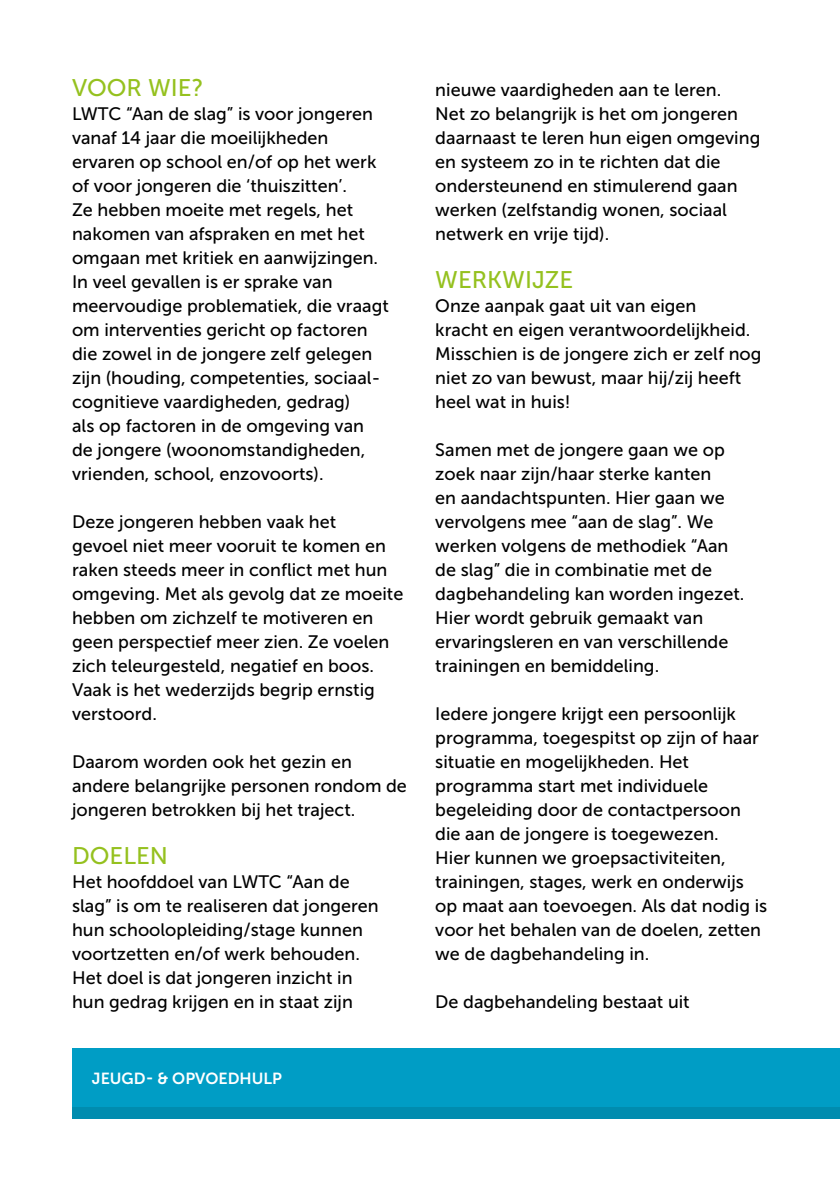
<style>
.page{position:relative;width:840px;height:1191px;background:#fff}
.page>*{position:absolute;margin:0;border:0;box-sizing:border-box;transform-origin:0 0}
.t1{font:24px "Museo Sans 500";color:#95c11f}
.t2{font:18px/24px "Museo Sans 500";color:#000}
.t3{font:16px "Museo Sans 700";color:#fff}
</style>
<div class="page">
<div style="left:72px;top:1048px;width:767px;height:71px;background:#009dc5"></div>
<div style="left:72px;top:1107px;width:767px;height:12px;background:#008caf"></div>
<h1 class="t1" style="left:72px;top:75px;width:133px">VOOR WIE?</h1>
<p class="t2" style="left:72px;top:102px;width:318px">LWTC “Aan de slag” is voor jongeren vanaf 14 jaar die moeilijkheden ervaren op school en/of op het werk of voor jongeren die ‘thuiszitten’.<br>Ze hebben moeite met regels, het nakomen van afspraken en met het omgaan met kritiek en aanwijzingen.<br>In veel gevallen is er sprake van meervoudige problematiek, die vraagt om interventies gericht op factoren die zowel in de jongere zelf gelegen zijn (houding, competenties, sociaal&shy;cognitieve vaardigheden, gedrag)<br>als op factoren in de omgeving van de jongere (woonomstandigheden, vrienden, school, enzovoorts).</p>
<p class="t2" style="left:72px;top:510px;width:332px">Deze jongeren hebben vaak het<br>gevoel niet meer vooruit te komen en raken steeds meer in conflict met hun omgeving. Met als gevolg dat ze moeite hebben om zichzelf te motiveren en geen perspectief meer zien. Ze voelen zich teleurgesteld, negatief en boos.<br>Vaak is het wederzijds begrip ernstig verstoord.</p>
<p class="t2" style="left:72px;top:750px;width:336px">Daarom worden ook het gezin en andere belangrijke personen rondom de jongeren betrokken bij het traject.</p>
<h1 class="t1" style="left:72px;top:843px;width:97px">DOELEN</h1>
<p class="t2" style="left:72px;top:870px;width:308px">Het hoofddoel van LWTC “Aan de slag” is om te realiseren dat jongeren hun schoolopleiding/stage kunnen voortzetten en/of werk behouden.<br>Het doel is dat jongeren inzicht in hun gedrag krijgen en in staat zijn</p>
<p class="t3" style="left:92px;top:1069px;width:191px">JEUGD- &amp; OPVOEDHULP</p>
<p class="t2" style="left:435px;top:78px;width:326px">nieuwe vaardigheden aan te leren.<br>Net zo belangrijk is het om jongeren daarnaast te leren hun eigen omgeving en systeem zo in te richten dat die ondersteunend en stimulerend gaan werken (zelfstandig wonen, sociaal netwerk en vrije tijd).</p>
<h1 class="t1" style="left:435px;top:267px;width:139px">WERKWIJZE</h1>
<p class="t2" style="left:435px;top:294px;width:327px">Onze aanpak gaat uit van eigen<br>kracht en eigen verantwoordelijkheid.<br>Misschien is de jongere zich er zelf nog niet zo van bewust, maar hij/zij heeft heel wat in huis!</p>
<p class="t2" style="left:435px;top:438px;width:310px">Samen met de jongere gaan we op zoek naar zijn/haar sterke kanten<br>en aandachtspunten. Hier gaan we vervolgens mee “aan de slag”. We werken volgens de methodiek “Aan de slag” die in combinatie met de dagbehandeling kan worden ingezet.<br>Hier wordt gebruik gemaakt van ervaringsleren en van verschillende trainingen en bemiddeling.</p>
<p class="t2" style="left:435px;top:702px;width:333px">Iedere jongere krijgt een persoonlijk programma, toegespitst op zijn of haar situatie en mogelijkheden. Het programma start met individuele begeleiding door de contactpersoon die aan de jongere is toegewezen.<br>Hier kunnen we groepsactiviteiten, trainingen, stages, werk en onderwijs op maat aan toevoegen. Als dat nodig is voor het behalen van de doelen, zetten we de dagbehandeling in.</p>
<p class="t2" style="left:435px;top:990px;width:256px">De dagbehandeling bestaat uit</p>
</div>
